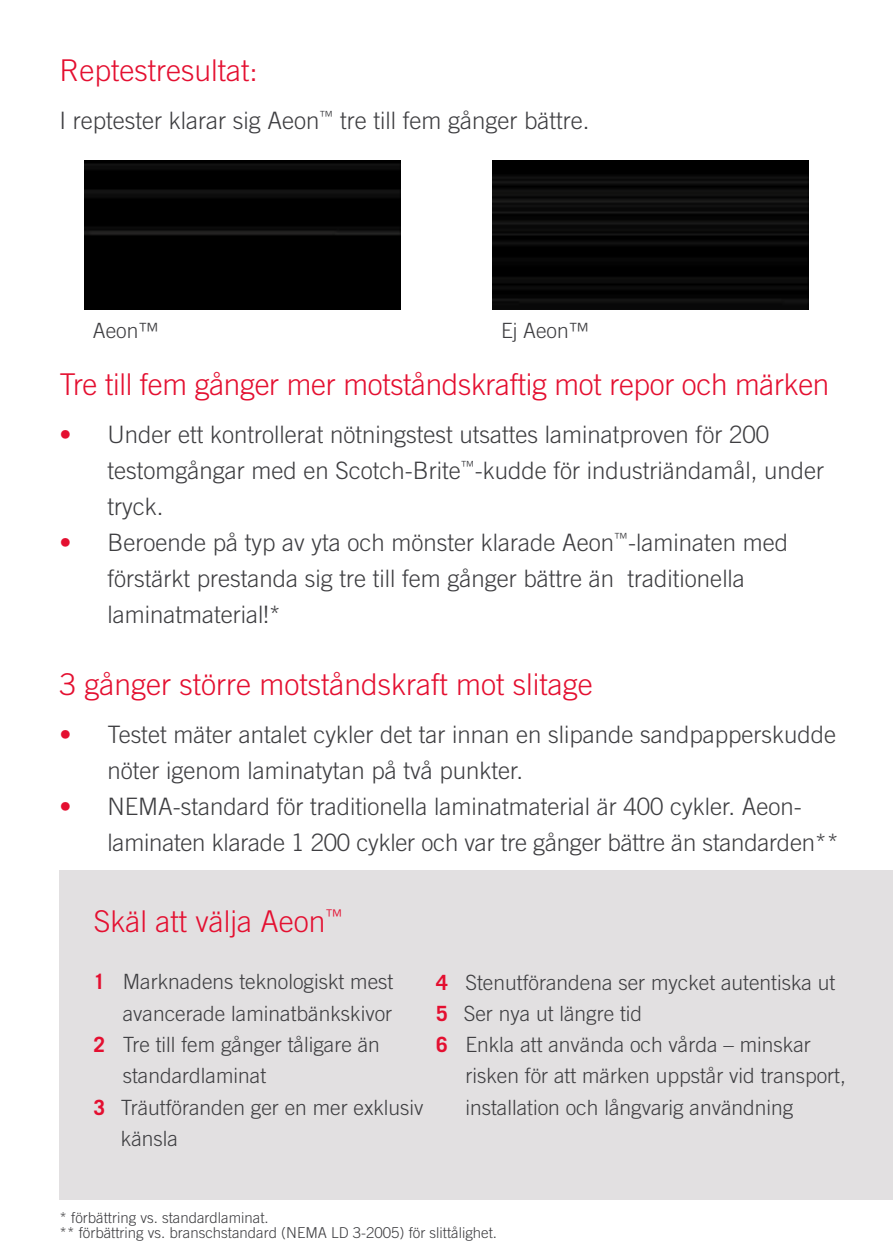
<style>
.page{position:relative;width:893px;height:1259px;background:#fff}
.page>*{position:absolute;margin:0;border:0;box-sizing:border-box;transform-origin:0 0}
.t1{font:300 30px "Trade Gothic LT Std";color:#e40f30}
.t2{font:300 24px/36px "Trade Gothic LT Std";color:#3e3e41}
.t3{font:300 21px/31.2px "Trade Gothic LT Std";color:#3e3e41}
.t4{font:300 15px/15px "Trade Gothic LT Std";color:#3e3e41}
.s1{color:#e40f30}
.s2{font-weight:700;color:#e40f30}
</style>
<div class="page">
<div style="left:60px;top:870px;width:833px;height:329px;background:#e2e0e1"></div>
<img style="left:84px;top:161px;width:316px;height:149px">
<img style="left:493px;top:161px;width:316px;height:149px">
<p class="t1" style="left:60px;top:53px;width:200px">Reptestresultat:</p>
<p class="t2" style="left:60px;top:102px;width:531px">I reptester klarar sig Aeon<sup>™</sup> tre till fem gånger bättre.</p>
<p class="t3" style="left:93px;top:314px;width:68px">Aeon™</p>
<p class="t3" style="left:501px;top:314px;width:90px">Ej Aeon™</p>
<p class="t1" style="left:60px;top:366px;width:771px">Tre till fem gånger mer motståndskraftig mot repor och märken</p>
<p class="t2" style="left:108px;top:416px;width:718px;text-indent:-48px"><span class="s1">•</span> Under ett kontrollerat nötningstest utsattes laminatproven för 200 testomgångar med en Scotch-Brite<sup>™</sup>-kudde för industriändamål, under tryck.</p>
<p class="t2" style="left:108px;top:524px;width:682px;text-indent:-48px"><span class="s1">•</span> Beroende på typ av yta och mönster klarade Aeon<sup>™</sup>-laminaten med förstärkt prestanda sig tre till fem gånger bättre än traditionella laminatmaterial!*</p>
<p class="t1" style="left:60px;top:666px;width:535px">3 gånger större motståndskraft mot slitage</p>
<p class="t2" style="left:108px;top:716px;width:730px;text-indent:-48px"><span class="s1">•</span> Testet mäter antalet cykler det tar innan en slipande sandpapperskudde nöter igenom laminatytan på två punkter.</p>
<p class="t2" style="left:108px;top:788px;width:733px;text-indent:-48px"><span class="s1">•</span> NEMA-standard för traditionella laminatmaterial är 400 cykler. Aeon&shy;laminaten klarade 1 200 cykler och var tre gånger bättre än standarden**</p>
<p class="t1" style="left:94px;top:903px;width:251px">Skäl att välja Aeon<sup>™</sup></p>
<p class="t3" style="left:94px;top:966px;width:301px"><span class="s2">1</span> Marknadens teknologiskt mest</p>
<p class="t3" style="left:123px;top:997px;width:271px">avancerade laminatbänkskivor</p>
<p class="t3" style="left:94px;top:1028px;width:288px"><span class="s2">2</span> Tre till fem gånger tåligare än</p>
<p class="t3" style="left:123px;top:1060px;width:145px">standardlaminat</p>
<p class="t3" style="left:94px;top:1091px;width:332px"><span class="s2">3</span> Träutföranden ger en mer exklusiv</p>
<p class="t3" style="left:121px;top:1122px;width:59px">känsla</p>
<p class="t3" style="left:436px;top:966px;width:401px"><span class="s2">4</span> Stenutförandena ser mycket autentiska ut<br><span class="s2">5</span> Ser nya ut längre tid<br><span class="s2">6</span> Enkla att använda och vårda – minskar</p>
<p class="t3" style="left:465px;top:1060px;width:382px">risken för att märken uppstår vid transport, installation och långvarig användning</p>
<p class="t4" style="left:60px;top:1209px;width:439px">* förbättring vs. standardlaminat.<br>** förbättring vs. branschstandard (NEMA LD 3-2005) för slittålighet.</p>
</div>
